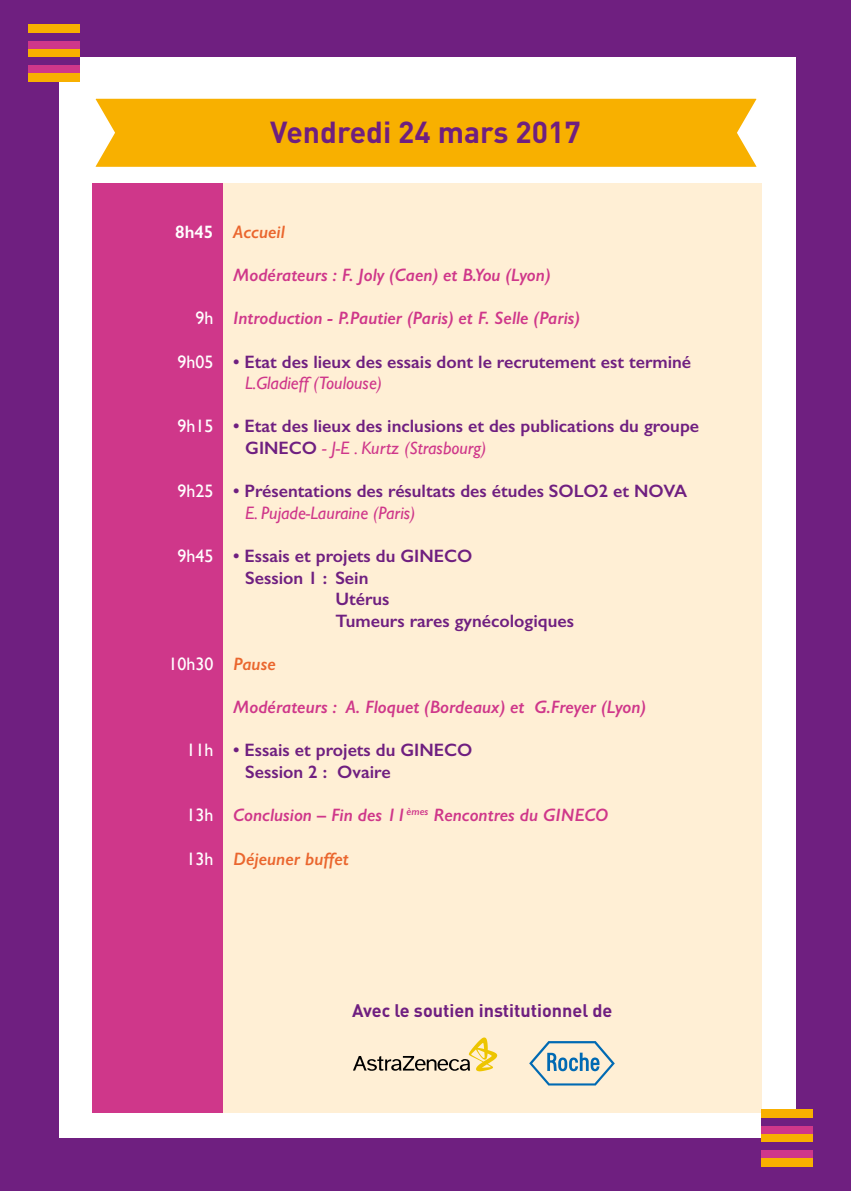
<style>
.page{position:relative;width:851px;height:1191px;background:#fff}
.page>*{position:absolute;margin:0;border:0;box-sizing:border-box;transform-origin:0 0}
.t1{font:700 30px "DIN";color:#6f1f80}
.t2{font:600 18px/21.6px "Gill Sans";color:#6f1f80}
.t3{font:italic 600 18px "Gill Sans";color:#cf378a}
.t4{font:italic 18px "Gill Sans";color:#cf378a}
.t5{font:18px "Gill Sans";color:#fff}
.t6{font:700 18px "DIN";color:#6f1f80}
.t7{font:italic 600 18px "Gill Sans";color:#ea662e}
.t8{font:600 18px "Gill Sans";color:#fff}
.s1{font-weight:400;font-style:italic;color:#cf378a}
</style>
<div class="page">
<div style="left:0;top:0;width:850px;height:1191px;background:#6f1f80"></div>
<div style="left:59px;top:57px;width:736px;height:1080px;background:#fff"></div>
<div style="left:92px;top:183px;width:669px;height:929px;background:#ffefd5"></div>
<div style="left:95px;top:98px;width:662px;height:69px;background:#f8b000"></div>
<div style="left:92px;top:183px;width:130px;height:929px;background:#cf378a"></div>
<svg style="left:529px;top:1041px;width:85px;height:44px"></svg>
<div style="left:761px;top:1157px;width:51px;height:9px;background:#f8b000"></div>
<div style="left:761px;top:1149px;width:51px;height:8px;background:#cf378a"></div>
<div style="left:761px;top:1133px;width:51px;height:8px;background:#f8b000"></div>
<div style="left:761px;top:1125px;width:51px;height:8px;background:#cf378a"></div>
<div style="left:761px;top:1117px;width:51px;height:8px;background:#6f1f80"></div>
<div style="left:761px;top:1109px;width:51px;height:8px;background:#f8b000"></div>
<div style="left:29px;top:73px;width:51px;height:8px;background:#f8b000"></div>
<div style="left:29px;top:65px;width:51px;height:8px;background:#cf378a"></div>
<div style="left:29px;top:57px;width:51px;height:8px;background:#6f1f80"></div>
<div style="left:29px;top:49px;width:51px;height:8px;background:#f8b000"></div>
<div style="left:29px;top:41px;width:51px;height:8px;background:#cf378a"></div>
<div style="left:29px;top:25px;width:51px;height:8px;background:#f8b000"></div>
<svg style="left:353px;top:1037px;width:144px;height:34px"></svg>
<h1 class="t1" style="left:270px;top:112px;width:312px">Vendredi 24 mars 2017</h1>
<p class="t8" style="left:175px;top:221px;width:40px">8h45</p>
<p class="t5" style="left:195px;top:308px;width:19px">9h</p>
<p class="t5" style="left:177px;top:351px;width:37px">9h05</p>
<p class="t5" style="left:177px;top:416px;width:37px">9h15</p>
<p class="t5" style="left:177px;top:480px;width:37px">9h25</p>
<p class="t5" style="left:177px;top:545px;width:37px">9h45</p>
<p class="t5" style="left:168px;top:653px;width:46px">10h30</p>
<p class="t5" style="left:186px;top:740px;width:28px">11h</p>
<p class="t5" style="left:186px;top:804px;width:28px">13h</p>
<p class="t5" style="left:186px;top:848px;width:28px">13h</p>
<p class="t7" style="left:233px;top:221px;width:53px">Accueil</p>
<p class="t3" style="left:233px;top:264px;width:318px">Modérateurs : F. Joly (Caen) et B.You (Lyon)</p>
<p class="t3" style="left:233px;top:307px;width:348px">Introduction - P.Pautier (Paris) et F. Selle (Paris)</p>
<p class="t2" style="left:233px;top:350px;width:459px">• Etat des lieux des essais dont le recrutement est terminé</p>
<p class="t4" style="left:245px;top:373px;width:138px">L.Gladieff (Toulouse)</p>
<p class="t2" style="left:245px;top:415px;width:455px;text-indent:-12px">• Etat des lieux des inclusions et des publications du groupe<br>GINECO <span class="s1">- J-E . Kurtz (Strasbourg)</span></p>
<p class="t2" style="left:233px;top:480px;width:455px">• Présentations des résultats des études SOLO2 et NOVA</p>
<p class="t4" style="left:245px;top:502px;width:172px">E. Pujade-Lauraine (Paris)</p>
<p class="t2" style="left:233px;top:545px;width:240px">• Essais et projets du GINECO</p>
<p class="t2" style="left:245px;top:566px;width:125px">Session 1 : Sein</p>
<p class="t2" style="left:335px;top:588px;width:56px">Utérus</p>
<p class="t2" style="left:335px;top:610px;width:240px">Tumeurs rares gynécologiques</p>
<p class="t7" style="left:233px;top:653px;width:44px">Pause</p>
<p class="t3" style="left:233px;top:696px;width:414px">Modérateurs : A. Floquet (Bordeaux) et G.Freyer (Lyon)</p>
<p class="t2" style="left:245px;top:739px;width:228px;text-indent:-12px">• Essais et projets du GINECO<br>Session 2 : Ovaire</p>
<p class="t3" style="left:233px;top:804px;width:376px">Conclusion – Fin des 11<sup>èmes</sup> Rencontres du GINECO</p>
<p class="t7" style="left:233px;top:847px;width:117px">Déjeuner buffet</p>
<p class="t6" style="left:352px;top:999px;width:262px">Avec le soutien institutionnel de</p>
</div>
